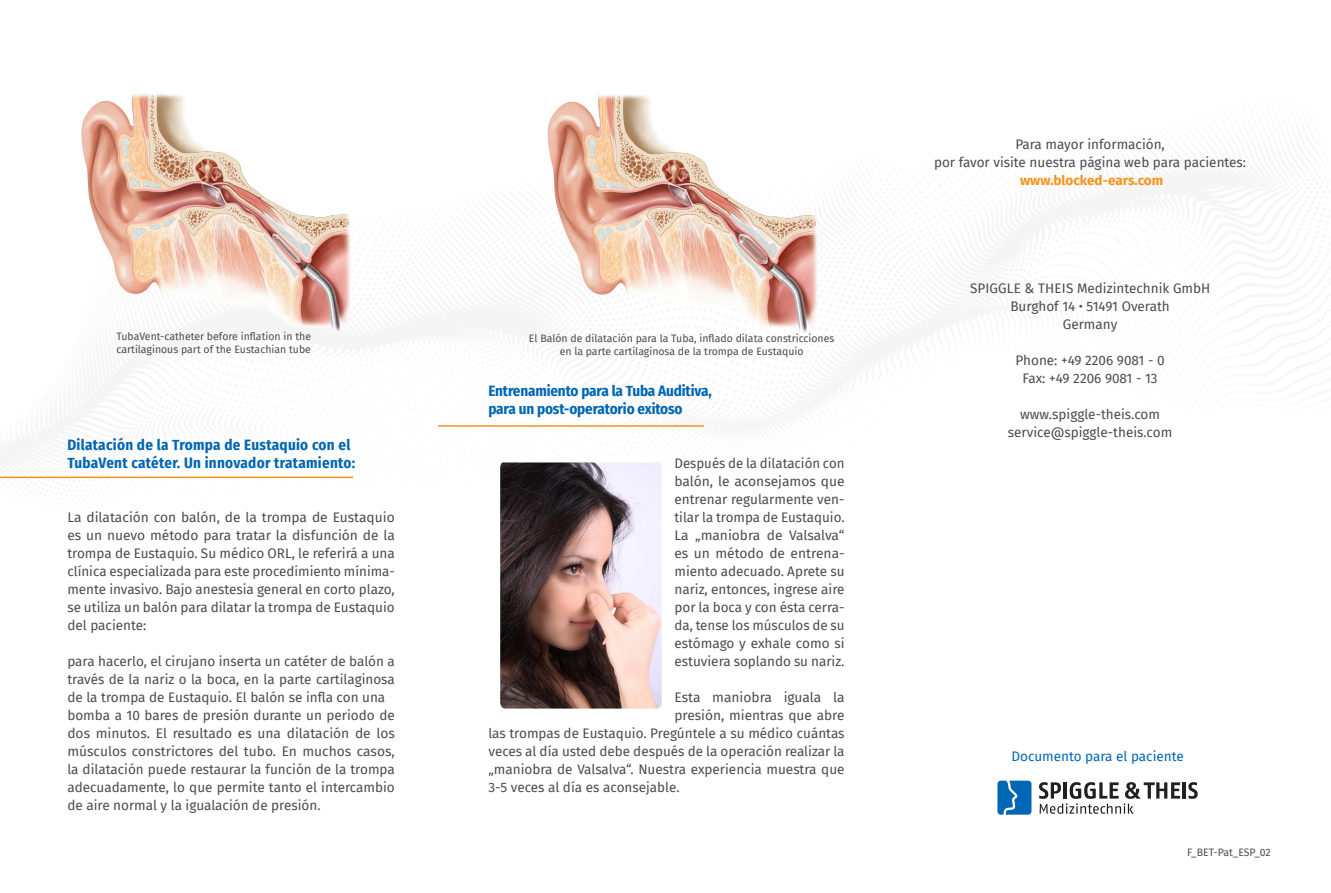
<style>
.page{position:relative;width:1331px;height:893px;background:#fff}
.page>*{position:absolute;margin:0;border:0;box-sizing:border-box;transform-origin:0 0}
.t1{font:700 15px/18px "Fira Sans Condensed";letter-spacing:.02em;color:#0166b3}
.t2{font:700 15px/18px "Fira Sans Condensed";color:#0166b3}
.t3{font:13.5px/18px "Fira Sans";color:#4b4c4d;text-align:center}
.t4{font:13.5px "Fira Sans";color:#0166b3}
.t5{font:700 13.5px "Fira Sans";color:#f7931d}
.t6{font:10.5px/12.6px "Fira Sans";color:#4b4c4d}
.s1{font-family:"Fira Sans Condensed"}
</style>
<div class="page">
<img style="left:81px;top:94px;width:270px;height:238px">
<img style="left:547px;top:94px;width:271px;height:239px">
<img style="left:500px;top:462px;width:162px;height:247px">
<hr style="left:0;top:477px;width:353px;height:1px;background:#f7931d">
<svg style="left:1039px;top:782px;width:141px;height:32px"></svg>
<hr style="left:1182px;top:782px;width:4px;height:17px;background:#231f20">
<svg style="left:1188px;top:782px;width:10px;height:17px"></svg>
<svg style="left:997px;top:781px;width:34px;height:34px"></svg>
<hr style="left:438px;top:425px;width:266px;height:2px;background:#f7931d">
<p class="t6" style="left:116px;top:330px;width:196px">TubaVent-catheter before inflation in the cartilaginous part of the Eustachian tube</p>
<p class="t1" style="left:67px;top:435px;width:289px">Dilatación de la Trompa de Eustaquio con el<br>TubaVent catéter. Un innovador tratamiento:</p>
<p class="t3" style="left:67px;top:508px;width:329px;text-align:justify">La dilatación con balón, de la trompa de Eustaquio es un nuevo método para tratar la disfunción de la trompa de Eustaquio. Su médico ORL, le referirá a una clínica especializada para este procedimiento mínima&shy;mente invasivo. Bajo anestesia general en corto plazo, se utiliza un balón para dilatar la trompa de Eustaquio del paciente:</p>
<p class="t3" style="left:67px;top:652px;width:329px;text-align:left">para hacerlo, el cirujano inserta un catéter de balón a través de la nariz o la boca, en la parte cartilaginosa de la trompa de Eustaquio. El balón se infla con una bomba a 10 bares de presión durante un periodo de dos minutos. El resultado es una dilatación de los músculos constrictores del tubo. En muchos casos, la dilatación puede restaurar la función de la trompa adecuadamente, lo que permite tanto el intercambio de aire normal y la igualación de presión.</p>
<p class="t6" style="left:529px;top:332px;width:307px;text-align:center">El Balón de dilatación para la Tuba, inflado dilata constricciones en la parte cartilaginosa de la trompa de Eustaquio</p>
<p class="t2" style="left:488px;top:381px;width:225px">Entrenamiento para la Tuba Auditiva, para un post-operatorio exitoso</p>
<p class="t3" style="left:674px;top:454px;width:172px;text-align:justify">Después de la dilatación con balón, le aconsejamos que entrenar regularmente ven&shy;tilar la trompa de Eustaquio.<br>La „maniobra de Valsalva“ es un método de entrena&shy;miento adecuado. Aprete su nariz, entonces, ingrese aire por la boca y con ésta cerra&shy;da, tense los músculos de su estómago y exhale como si estuviera soplando su nariz.</p>
<p class="t3" style="left:674px;top:688px;width:172px">Esta maniobra iguala la</p>
<p class="t3" style="left:674px;top:706px;width:172px">presión, mientras que abre</p>
<p class="t3" style="left:488px;top:724px;width:358px">las trompas de Eustaquio. Pregúntele a su médico cuántas</p>
<p class="t3" style="left:488px;top:742px;width:358px">veces al día usted debe después de la operación realizar la</p>
<p class="t3" style="left:488px;top:760px;width:358px">„maniobra de Valsalva“. Nuestra experiencia muestra que</p>
<p class="t3" style="left:488px;top:778px;width:193px">3-5 veces al día es aconsejable.</p>
<p class="t3" style="left:934px;top:135px;width:314px">Para mayor información,<br>por favor visite nuestra página web para pacientes:</p>
<p class="t5" style="left:1020px;top:169px;width:145px">www.blocked-ears.com</p>
<p class="t3" style="left:970px;top:279px;width:242px">SPIGGLE &amp; THEIS Medizintechnik GmbH<br>Burghof 14 <span class="s1">•</span> 51491 Overath<br>Germany</p>
<p class="t3" style="left:1016px;top:351px;width:150px">Phone: +49 2206 9081 - 0<br>Fax: +49 2206 9081 - 13</p>
<p class="t3" style="left:1008px;top:405px;width:166px">www.spiggle-theis.com service@spiggle-theis.com</p>
<p class="t4" style="left:1011px;top:746px;width:174px">Documento para el paciente</p>
<p class="t6" style="left:1187px;top:846px;width:85px">F_BET-Pat_ESP_02</p>
</div>
